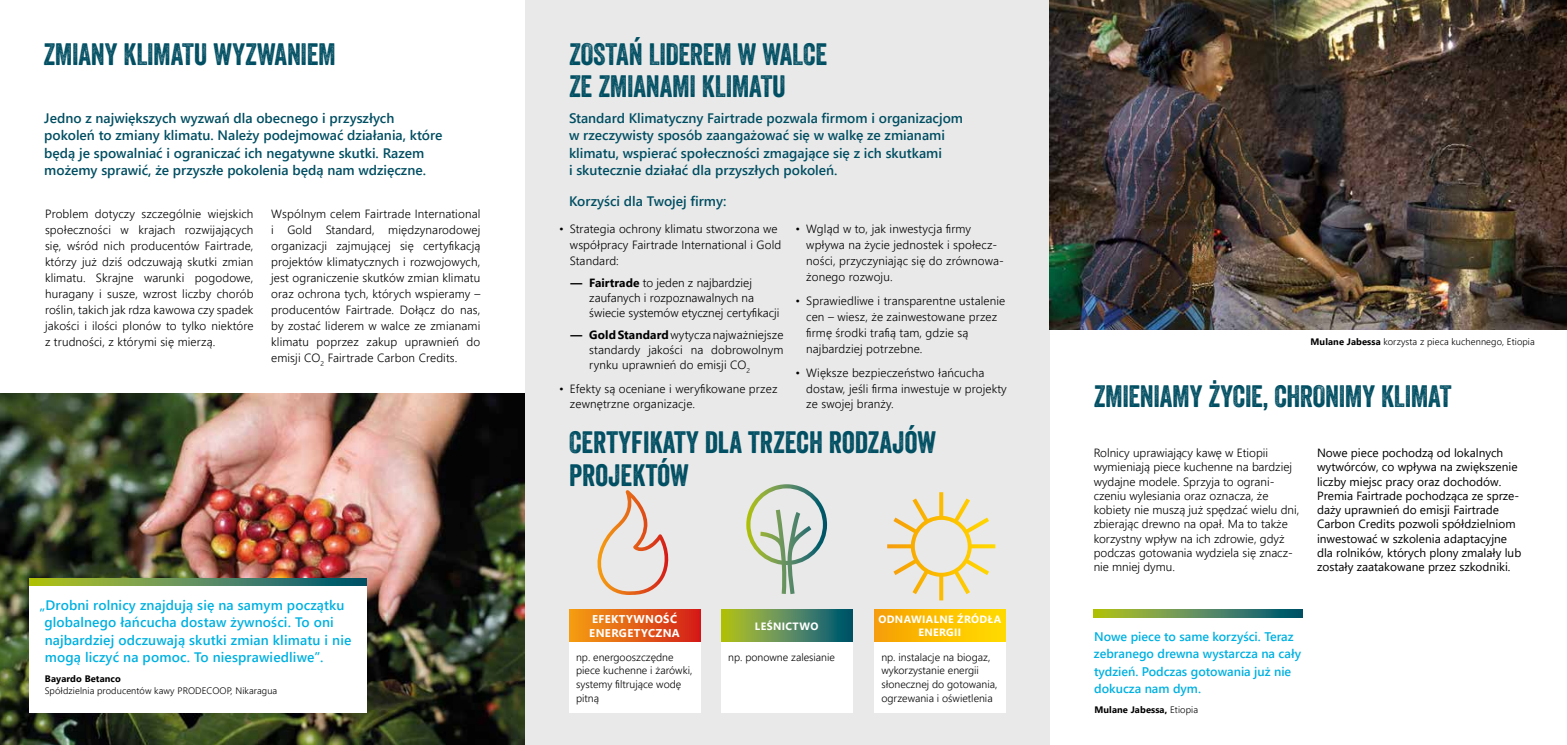
<style>
.page{position:relative;width:1567px;height:745px;background:#fff}
.page>*{position:absolute;margin:0;border:0;box-sizing:border-box;transform-origin:0 0}
.t1{font:30px/32.5px "Veneer";letter-spacing:-.005em;color:#004e62}
.t2{font:600 13.75px/17.5px "Segoe UI";color:#004e62}
.t3{font:600 13.75px/17.5px "Segoe UI";letter-spacing:.01em;color:#00b1e1}
.t4{font:600 12.5px/17.5px "Segoe UI";color:#00b1e1}
.t5{font:300 11.88px/16px "Segoe UI";letter-spacing:.01em;color:#000}
.t6{font:11.88px/14.2px "Segoe UI";color:#000}
.t7{font:700 11.25px/13.5px "Segoe UI";letter-spacing:.035em;color:#fff}
.t8{font:300 10.62px/13.8px "Segoe UI";color:#000}
.t9{font:700 10.62px/12.8px "Segoe UI";letter-spacing:.035em;color:#fff;text-align:center}
.t10{font:300 9.38px "Segoe UI";letter-spacing:.01em;color:#000}
.t11{font:700 9.38px "Segoe UI";letter-spacing:.01em;color:#000}
.s1{font-weight:700}
.s2{font-weight:300}
</style>
<div class="page">
<img style="left:0;top:393px;width:524px;height:351px">
<div style="left:524px;top:0;width:525px;height:744px;background:#e9e9e9"></div>
<img style="left:1049px;top:0;width:517px;height:330px">
<svg style="left:887px;top:492px;width:108px;height:108px"></svg>
<div style="left:30px;top:585px;width:337px;height:127px;background:#fff"></div>
<svg style="left:30px;top:578px;width:337px;height:7px"></svg>
<svg style="left:1093px;top:609px;width:209px;height:7px"></svg>
<svg style="left:597px;top:490px;width:72px;height:104px"></svg>
<div style="left:569px;top:609px;width:131px;height:32px;background:linear-gradient(to right,#f4a012,#d41e19)"></div>
<div style="left:569px;top:641px;width:131px;height:71px;background:#fff"></div>
<svg style="left:746px;top:484px;width:81px;height:109px"></svg>
<svg style="left:721px;top:609px;width:131px;height:32px"></svg>
<div style="left:721px;top:641px;width:131px;height:71px;background:#fff"></div>
<div style="left:874px;top:609px;width:131px;height:32px;background:linear-gradient(to right,#f6a005,#fd0)"></div>
<div style="left:874px;top:641px;width:131px;height:71px;background:#fff"></div>
<h1 class="t1" style="left:43px;top:37px;width:294px">ZMIANY KLIMATU WYZWANIEM</h1>
<p class="t2" style="left:44px;top:108px;width:399px">Jedno z największych wyzwań dla obecnego i przyszłych pokoleń to zmiany klimatu. Należy podejmować działania, które będą je spowalniać i ograniczać ich negatywne skutki. Razem możemy sprawić, że przyszłe pokolenia będą nam wdzięczne.</p>
<p class="t5" style="left:45px;top:205px;width:210px;text-align:justify">Problem dotyczy szczególnie wiejskich społeczności w krajach rozwijających się, wśród nich producentów Fairtrade, którzy już dziś odczuwają skutki zmian klimatu. Skrajne warunki pogodowe, huragany i susze, wzrost liczby chorób roślin, takich jak rdza kawowa czy spadek jakości i ilości plonów to tylko niektóre z trudności, z którymi się mierzą.</p>
<p class="t5" style="left:271px;top:205px;width:211px;text-align:justify">Wspólnym celem Fairtrade International i Gold Standard, międzynarodowej organizacji zajmującej się certyfikacją projektów klimatycznych i rozwojowych, jest ograniczenie skutków zmian klimatu oraz ochrona tych, których wspieramy – producentów Fairtrade. Dołącz do nas, by zostać liderem w walce ze zmianami klimatu poprzez zakup uprawnień do emisji CO<sub>2</sub> Fairtrade Carbon Credits.</p>
<p class="t3" style="left:44px;top:594px;width:308px;text-indent:-5px">„Drobni rolnicy znajdują się na samym początku globalnego łańcucha dostaw żywności. To oni najbardziej odczuwają skutki zmian klimatu i nie mogą liczyć na pomoc. To niesprawiedliwe”.</p>
<p class="t11" style="left:45px;top:669px;width:77px">Bayardo Betanco</p>
<p class="t10" style="left:45px;top:681px;width:234px">Spółdzielnia producentów kawy PRODECOOP, Nikaragua</p>
<h1 class="t1" style="left:569px;top:37px;width:259px">ZOSTAŃ LIDEREM W WALCE<br>ZE ZMIANAMI KLIMATU</h1>
<p class="t2" style="left:569px;top:108px;width:395px">Standard Klimatyczny Fairtrade pozwala firmom i organizacjom w rzeczywisty sposób zaangażować się w walkę ze zmianami klimatu, wspierać społeczności zmagające się z ich skutkami<br>i skutecznie działać dla przyszłych pokoleń.</p>
<p class="t2" style="left:569px;top:191px;width:159px">Korzyści dla Twojej firmy:</p>
<p class="t5" style="left:570px;top:220px;width:213px;text-indent:-11px">• Strategia ochrony klimatu stworzona we współpracy Fairtrade International i Gold<br>Standard:</p>
<p class="t5" style="left:589px;top:274px;width:192px;line-height:15px;text-indent:-19px"><span class="s1">— Fairtrade</span> to jeden z najbardziej zaufanych i rozpoznawalnych na świecie systemów etycznej certyfikacji</p>
<p class="t5" style="left:589px;top:326px;width:196px;line-height:15px;text-align:justify;text-indent:-19px"><span class="s1">— Gold Standard</span> wytycza najważniejsze standardy jakości na dobrowolnym rynku uprawnień do emisji CO<sub>2</sub></p>
<p class="t5" style="left:570px;top:379px;width:209px;text-indent:-11px">• Efekty są oceniane i weryfikowane przez zewnętrzne organizacje.</p>
<p class="t5" style="left:806px;top:220px;width:199px;text-indent:-11px">• Wgląd w to, jak inwestycja firmy wpływa na życie jednostek i społecz&shy;ności, przyczyniając się do zrównowa&shy;żonego rozwoju.</p>
<p class="t5" style="left:806px;top:291px;width:201px;text-indent:-11px">• Sprawiedliwe i transparentne ustalenie cen – wiesz, że zainwestowane przez firmę środki trafią tam, gdzie są najbardziej potrzebne.</p>
<p class="t5" style="left:806px;top:363px;width:202px;text-indent:-11px">• Większe bezpieczeństwo łańcucha dostaw, jeśli firma inwestuje w projekty ze swojej branży.</p>
<h1 class="t1" style="left:569px;top:425px;width:368px">CERTYFIKATY DLA TRZECH RODZAJÓW<br>PROJEKTÓW</h1>
<p class="t7" style="left:589px;top:611px;width:92px">EFEKTYWNOŚĆ<br>ENERGETYCZNA</p>
<p class="t8" style="left:576px;top:648px;width:118px">np. energooszczędne piece kuchenne i żarówki, systemy filtrujące wodę pitną</p>
<p class="t9" style="left:755px;top:618px;width:65px">LEŚNICTWO</p>
<p class="t8" style="left:728px;top:648px;width:108px">np. ponowne zalesianie</p>
<p class="t9" style="left:878px;top:612px;width:124px">ODNAWIALNE ŹRÓDŁA<br>ENERGII</p>
<p class="t8" style="left:881px;top:648px;width:118px">np. instalacje na biogaz, wykorzystanie energii słonecznej do gotowania, ogrzewania i oświetlenia</p>
<p class="t10" style="left:1310px;top:333px;width:226px"><span class="s1">Mulane Jabessa</span> korzysta z pieca kuchennego, Etiopia</p>
<h1 class="t1" style="left:1093px;top:379px;width:359px">ZMIENIAMY ŻYCIE, CHRONIMY KLIMAT</h1>
<p class="t5" style="left:1093px;top:444px;width:207px;line-height:14.2px">Rolnicy uprawiający kawę w Etiopii wymieniają piece kuchenne na bardziej wydajne modele. Sprzyja to ograni&shy;czeniu wylesiania oraz oznacza, że kobiety nie muszą już spędzać wielu dni, zbierając drewno na opał. Ma to także korzystny wpływ na ich zdrowie, gdyż podczas gotowania wydziela się znacz&shy;nie mniej dymu.</p>
<p class="t6" style="left:1316px;top:444px;width:206px">Nowe piece pochodzą od lokalnych wytwórców, co wpływa na zwiększenie liczby miejsc pracy oraz dochodów.<br>Premia Fairtrade pochodząca ze sprze&shy;daży uprawnień do emisji Fairtrade Carbon Credits pozwoli spółdzielniom inwestować w szkolenia adaptacyjne dla rolników, których plony zmalały lub zostały zaatakowane przez szkodniki.</p>
<p class="t4" style="left:1093px;top:626px;width:208px">Nowe piece to same korzyści. Teraz zebranego drewna wystarcza na cały tydzień. Podczas gotowania już nie dokucza nam dym.</p>
<p class="t11" style="left:1094px;top:700px;width:105px">Mulane Jabessa, <span class="s2">Etiopia</span></p>
</div>
